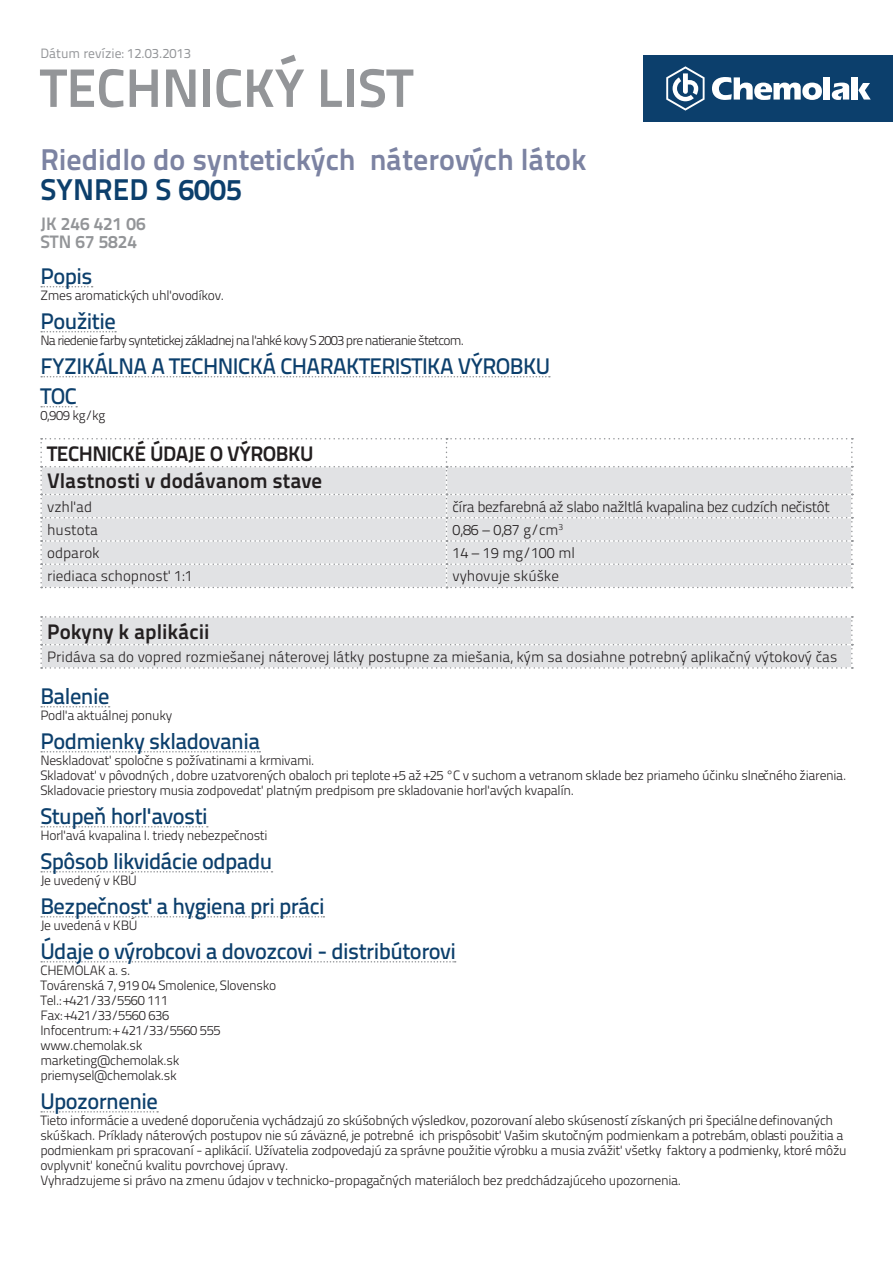
<style>
.page{position:relative;width:893px;height:1263px;background:#fff}
.page>*{position:absolute;margin:0;border:0;box-sizing:border-box;transform-origin:0 0}
.t1{font:700 54px "Titillium Text 22 L";color:#939598}
.t2{font:700 30px "Titillium Text 22 L";color:#7c83a2}
.t3{font:700 30px "Titillium Text 22 L";color:#0c3f6c}
.t4{font:500 22.5px/45px "Titillium Text 22 L";letter-spacing:-.025em;color:#0c3f6c}
.t5{font:700 21px/27.9px "Titillium Text 22 L";color:#231f20}
.t6{font:700 18px/18px "Titillium Text 22 L";color:#939598}
.t7{font:300 15px "Titillium Text 22 L";color:#231f20}
.t8{font:300 15px "Titillium Text 22 L";letter-spacing:-.03em;color:#231f20}
.t9{font:300 13.5px/15px "Titillium Text 22 L";letter-spacing:-.025em;color:#231f20}
.t10{font:300 13.5px "Titillium Text 22 L";letter-spacing:-.06em;color:#231f20}
.t11{font:13.5px "Titillium Text 22 L";color:#939598}
</style>
<div class="page">
<div style="left:644px;top:55px;width:249px;height:67px;background:#0c3f6c"></div>
<svg style="left:712px;top:77px;width:110px;height:23px"></svg>
<div style="left:824px;top:77px;width:6px;height:23px;background:#fff"></div>
<svg style="left:832px;top:83px;width:17px;height:17px"></svg>
<div style="left:852px;top:77px;width:6px;height:23px;background:#fff"></div>
<svg style="left:858px;top:83px;width:13px;height:17px"></svg>
<svg style="left:666px;top:66px;width:39px;height:45px"></svg>
<svg style="left:41px;top:286px;width:52px;height:1px"></svg>
<svg style="left:41px;top:331px;width:75px;height:1px"></svg>
<svg style="left:41px;top:376px;width:509px;height:1px"></svg>
<svg style="left:41px;top:406px;width:36px;height:1px"></svg>
<svg style="left:41px;top:706px;width:69px;height:1px"></svg>
<svg style="left:41px;top:751px;width:219px;height:1px"></svg>
<svg style="left:41px;top:826px;width:167px;height:1px"></svg>
<svg style="left:41px;top:871px;width:231px;height:1px"></svg>
<svg style="left:41px;top:916px;width:283px;height:1px"></svg>
<svg style="left:41px;top:961px;width:415px;height:1px"></svg>
<svg style="left:41px;top:1111px;width:117px;height:1px"></svg>
<svg style="left:40px;top:616px;width:813px;height:53px;background:#e1e2e4"></svg>
<svg style="left:40px;top:438px;width:813px;height:150px"></svg>
<p class="t11" style="left:40px;top:43px;width:152px">Dátum revízie: 12.03.2013</p>
<h1 class="t1" style="left:40px;top:46px;width:374px">TECHNICKÝ LIST</h1>
<h2 class="t2" style="left:40px;top:137px;width:548px">Riedidlo do syntetických náterových látok</h2>
<h2 class="t3" style="left:40px;top:167px;width:203px">SYNRED S 6005</h2>
<h3 class="t6" style="left:40px;top:214px;width:107px">JK 246 421 06<br>STN 67 5824</h3>
<h3 class="t4" style="left:40px;top:252px;width:511px">Popis<br>Použitie<br>FYZIKÁLNA A TECHNICKÁ CHARAKTERISTIKA VÝROBKU</h3>
<h3 class="t4" style="left:40px;top:372px;width:38px">TOC</h3>
<p class="t9" style="left:40px;top:287px;width:185px">Zmes aromatických uhľovodíkov.</p>
<p class="t10" style="left:40px;top:330px;width:425px">Na riedenie farby syntetickej základnej na ľahké kovy S 2003 pre natieranie štetcom.</p>
<p class="t9" style="left:40px;top:407px;width:67px">0,909 kg/kg</p>
<h3 class="t5" style="left:47px;top:438px;width:277px">TECHNICKÉ ÚDAJE O VÝROBKU<br>Vlastnosti v dodávanom stave</h3>
<p class="t7" style="left:47px;top:495px;width:47px">vzhľad</p>
<p class="t8" style="left:452px;top:495px;width:379px">číra bezfarebná až slabo nažltlá kvapalina bez cudzích nečistôt</p>
<p class="t7" style="left:47px;top:519px;width:52px">hustota</p>
<p class="t7" style="left:452px;top:519px;width:112px">0,86 – 0,87 g/cm<sup>3</sup></p>
<p class="t7" style="left:47px;top:542px;width:54px">odparok</p>
<p class="t7" style="left:452px;top:542px;width:124px">14 – 19 mg/100 ml</p>
<p class="t7" style="left:47px;top:565px;width:147px">riediaca schopnosť 1:1</p>
<p class="t7" style="left:452px;top:565px;width:108px">vyhovuje skúške</p>
<h3 class="t5" style="left:47px;top:616px;width:164px">Pokyny k aplikácii</h3>
<p class="t7" style="left:47px;top:646px;width:792px">Pridáva sa do vopred rozmiešanej náterovej látky postupne za miešania, kým sa dosiahne potrebný aplikačný výtokový čas</p>
<h3 class="t4" style="left:40px;top:672px;width:221px">Balenie<br>Podmienky skladovania</h3>
<p class="t9" style="left:40px;top:707px;width:133px">Podľa aktuálnej ponuky</p>
<p class="t9" style="left:40px;top:752px;width:807px">Neskladovať spoločne s požívatinami a krmivami.<br>Skladovať v pôvodných , dobre uzatvorených obaloch pri teplote +5 až +25 °C v suchom a vetranom sklade bez priameho účinku slnečného žiarenia.<br>Skladovacie priestory musia zodpovedať platným predpisom pre skladovanie horľavých kvapalín.</p>
<p class="t9" style="left:40px;top:827px;width:229px">Horľavá kvapalina I. triedy nebezpečnosti</p>
<p class="t9" style="left:40px;top:872px;width:98px">Je uvedený v KBÚ</p>
<p class="t9" style="left:40px;top:917px;width:98px">Je uvedená v KBÚ</p>
<p class="t9" style="left:40px;top:962px;width:237px">CHEMOLAK a. s.<br>Továrenská 7, 919 04 Smolenice, Slovensko<br>Tel.: +421/33/5560 111<br>Fax: +421/33/5560 636<br>Infocentrum: + 421/33/5560 555 www.chemolak.sk marketing@chemolak.sk priemysel@chemolak.sk</p>
<p class="t9" style="left:40px;top:1112px;width:808px">Tieto informácie a uvedené doporučenia vychádzajú zo skúšobných výsledkov, pozorovaní alebo skúseností získaných pri špeciálnedefinovaných skúškach. Príklady náterových postupov nie sú záväzné, je potrebné ich prispôsobiť Vašim skutočným podmienkam a potrebám, oblasti použitia a podmienkam pri spracovaní - aplikácií. Užívatelia zodpovedajú za správne použitie výrobku a musia zvážiť všetky faktory a podmienky, ktoré môžu ovplyvniť konečnú kvalitu povrchovej úpravy.<br>Vyhradzujeme si právo na zmenu údajov v technicko-propagačných materiáloch bez predchádzajúceho upozornenia.</p>
<h3 class="t4" style="left:40px;top:792px;width:417px">Stupeň horľavosti<br>Spôsob likvidácie odpadu<br>Bezpečnosť a hygiena pri práci<br>Údaje o výrobcovi a dovozcovi - distribútorovi</h3>
<h3 class="t4" style="left:40px;top:1077px;width:119px">Upozornenie</h3>
</div>
